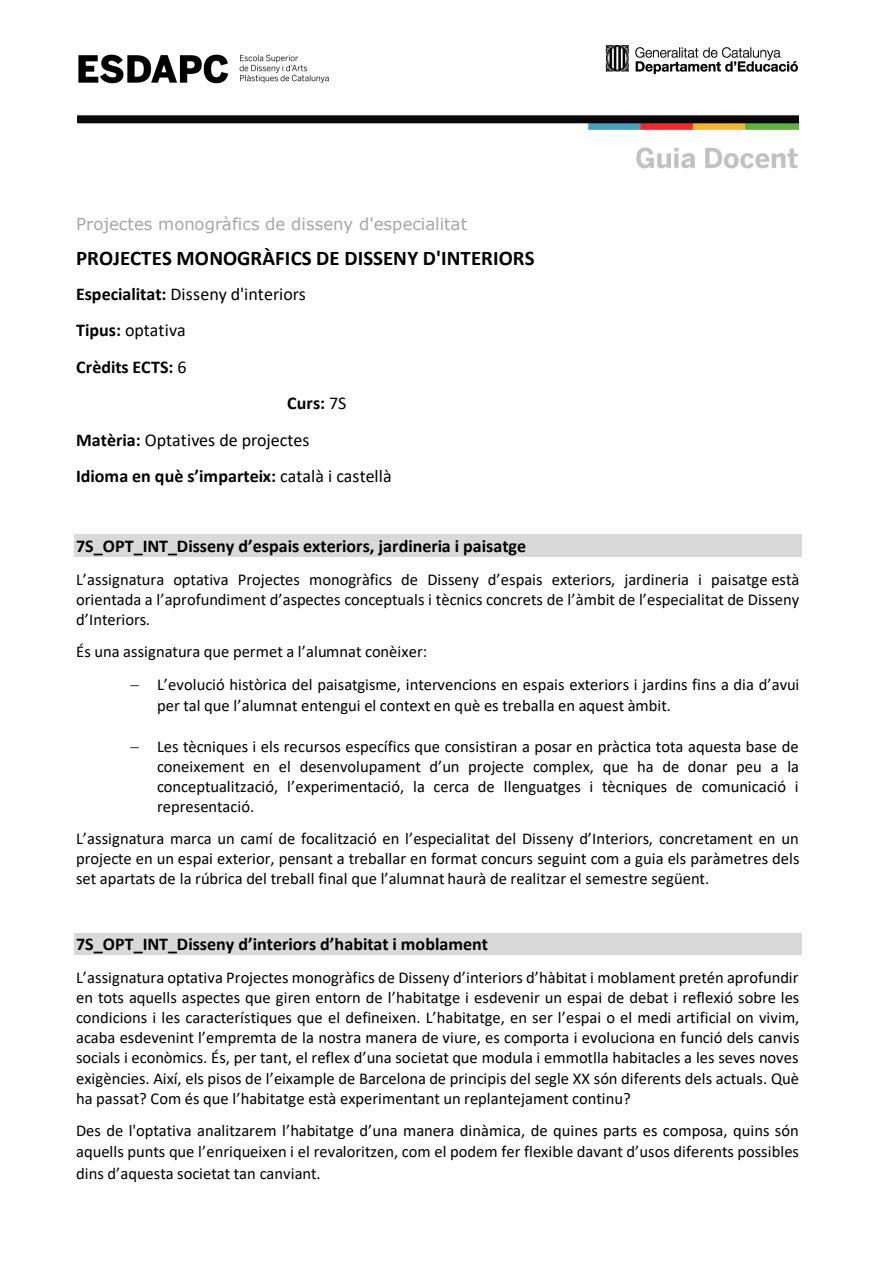
<style>
.page{position:relative;width:893px;height:1263px;background:#fff}
.page>*{position:absolute;margin:0;border:0;box-sizing:border-box;transform-origin:0 0}
.t1{font:700 20.85px "Calibri";letter-spacing:.005em;color:#000}
.t2{font:700 18px "Calibri";color:#000}
.t3{font:18px "Calibri";color:#000}
.t4{font:16.5px/20.1px "Calibri";color:#000;text-align:justify}
.t5{font:16.5px "Verdana";color:#a6a6a6}
.s1{font-weight:700}
.s2{font-weight:400}
</style>
<div class="page">
<img style="left:77px;top:46px;width:721px;height:123px">
<div style="left:74px;top:535px;width:727px;height:22px;background:#d9d9d9"></div>
<div style="left:74px;top:933px;width:727px;height:22px;background:#d9d9d9"></div>
<div style="left:17px;top:14px;width:394px;height:93px;background:#fff"></div>
<img style="left:78px;top:54px;width:251px;height:30px">
<p class="t5" style="left:76px;top:212px;width:393px">Projectes monogràfics de disseny d'especialitat</p>
<p class="t1" style="left:76px;top:243px;width:460px">PROJECTES MONOGRÀFICS DE DISSENY D'INTERIORS</p>
<p class="t3" style="left:76px;top:282px;width:231px"><span class="s1">Especialitat:</span> Disseny d'interiors</p>
<p class="t3" style="left:76px;top:318px;width:111px"><span class="s1">Tipus:</span> optativa</p>
<p class="t2" style="left:76px;top:354px;width:112px">Crèdits ECTS: <span class="s2">6</span></p>
<p class="t2" style="left:287px;top:390px;width:61px">Curs: <span class="s2">7S</span></p>
<p class="t3" style="left:76px;top:427px;width:235px"><span class="s1">Matèria:</span> Optatives de projectes</p>
<p class="t2" style="left:76px;top:463px;width:317px">Idioma en què s’imparteix: <span class="s2">català i castellà</span></p>
<p class="t2" style="left:76px;top:533px;width:452px">7S_OPT_INT_Disseny d’espais exteriors, jardineria i paisatge</p>
<p class="t4" style="left:76px;top:569px;width:725px">L’assignatura optativa Projectes monogràfics de Disseny d’espais exteriors, jardineria i paisatge està orientada a l’aprofundiment d’aspectes conceptuals i tècnics concrets de l’àmbit de l’especialitat de Disseny d’Interiors.</p>
<p class="t4" style="left:157px;top:635px;width:644px;line-height:32.7px;text-indent:-81px">És una assignatura que permet a l’alumnat conèixer:<br>L’evolució històrica del paisatgisme, intervencions en espais exteriors i jardins fins a dia d’avui</p>
<p class="t4" style="left:157px;top:694px;width:515px">per tal que l’alumnat entengui el context en què es treballa en aquest àmbit.</p>
<p class="t4" style="left:157px;top:736px;width:644px">Les tècniques i els recursos específics que consistiran a posar en pràctica tota aquesta base de coneixement en el desenvolupament d’un projecte complex, que ha de donar peu a la conceptualització, l’experimentació, la cerca de llenguatges i tècniques de comunicació i representació.</p>
<p class="t4" style="left:76px;top:828px;width:725px">L’assignatura marca un camí de focalització en l’especialitat del Disseny d’Interiors, concretament en un projecte en un espai exterior, pensant a treballar en format concurs seguint com a guia els paràmetres dels set apartats de la rúbrica del treball final que l’alumnat haurà de realitzar el semestre següent.</p>
<p class="t2" style="left:76px;top:932px;width:413px">7S_OPT_INT_Disseny d’interiors d’habitat i moblament</p>
<p class="t4" style="left:76px;top:967px;width:725px">L’assignatura optativa Projectes monogràfics de Disseny d’interiors d’hàbitat i moblament pretén aprofundir en tots aquells aspectes que giren entorn de l’habitatge i esdevenir un espai de debat i reflexió sobre les condicions i les característiques que el defineixen. L’habitatge, en ser l’espai o el medi artificial on vivim, acaba esdevenint l’empremta de la nostra manera de viure, es comporta i evoluciona en funció dels canvis socials i econòmics. És, per tant, el reflex d’una societat que modula i emmotlla habitacles a les seves noves exigències. Així, els pisos de l’eixample de Barcelona de principis del segle XX són diferents dels actuals. Què ha passat? Com és que l’habitatge està experimentant un replantejament continu?</p>
<p class="t4" style="left:76px;top:1119px;width:724px;line-height:21.8px">Des de l'optativa analitzarem l’habitatge d’una manera dinàmica, de quines parts es composa, quins són aquells punts que l’enriqueixen i el revaloritzen, com el podem fer flexible davant d’usos diferents possibles dins d’aquesta societat tan canviant.</p>
</div>
